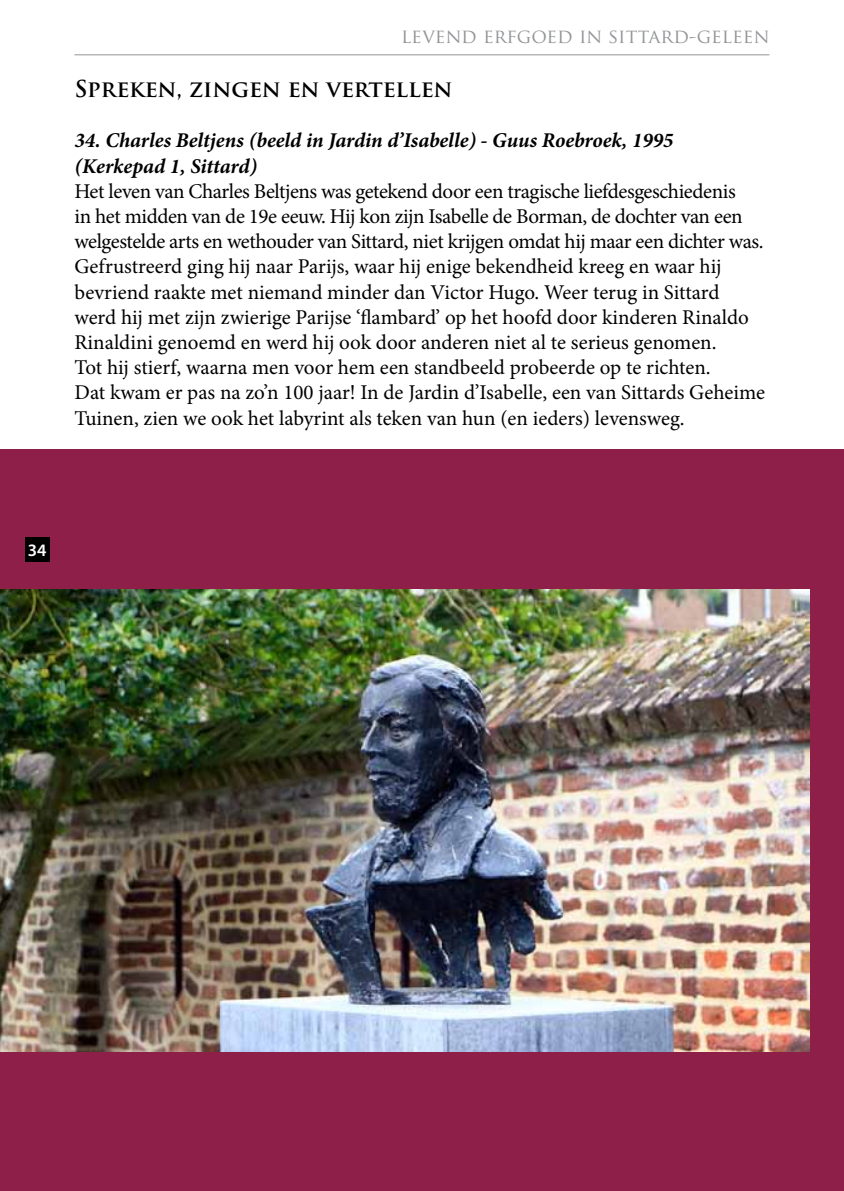
<style>
.page{position:relative;width:844px;height:1191px;background:#fff}
.page>*{position:absolute;margin:0;border:0;box-sizing:border-box;transform-origin:0 0}
.t1{font:700 22.75px "Trajan Pro";letter-spacing:-.005em;color:#000}
.t2{font:21px/25.2px "Minion Pro";letter-spacing:-.01em;color:#000}
.t3{font:italic 700 21px/25.2px "Minion Pro";letter-spacing:-.005em;color:#000}
.t4{font:19.25px "Trajan Pro";color:#939598}
.t5{font:600 17.5px "Myriad Pro";color:#fff}
</style>
<div class="page">
<hr style="left:74px;top:54px;width:695px;height:1px;background:#939598">
<div style="left:0;top:450px;width:843px;height:741px;background:#8e1f49"></div>
<img style="left:0;top:589px;width:809px;height:462px">
<div style="left:25px;top:537px;width:25px;height:25px;background:#000"></div>
<p class="t4" style="left:401px;top:24px;width:370px">LEVEND ERFGOED IN SITTARD-GELEEN</p>
<p class="t1" style="left:74px;top:74px;width:379px">SPREKEN, ZINGEN EN VERTELLEN</p>
<p class="t3" style="left:74px;top:128px;width:600px">34. Charles Beltjens (beeld in Jardin d’Isabelle) - Guus Roebroek, 1995 (Kerkepad 1, Sittard)</p>
<p class="t2" style="left:74px;top:178px;width:692px">Het leven van Charles Beltjens was getekend door een tragische liefdesgeschiedenis<br>in het midden van de 19e eeuw. Hij kon zijn Isabelle de Borman, de dochter van een welgestelde arts en wethouder van Sittard, niet krijgen omdat hij maar een dichter was.<br>Gefrustreerd ging hij naar Parijs, waar hij enige bekendheid kreeg en waar hij bevriend raakte met niemand minder dan Victor Hugo. Weer terug in Sittard werd hij met zijn zwierige Parijse ‘flambard’ op het hoofd door kinderen Rinaldo Rinaldini genoemd en werd hij ook door anderen niet al te serieus genomen.<br>Tot hij stierf, waarna men voor hem een standbeeld probeerde op te richten.<br>Dat kwam er pas na zo’n 100 jaar! In de Jardin d’Isabelle, een van Sittards Geheime Tuinen, zien we ook het labyrint als teken van hun (en ieders) levensweg.</p>
<p class="t5" style="left:28px;top:539px;width:20px">34</p>
</div>
